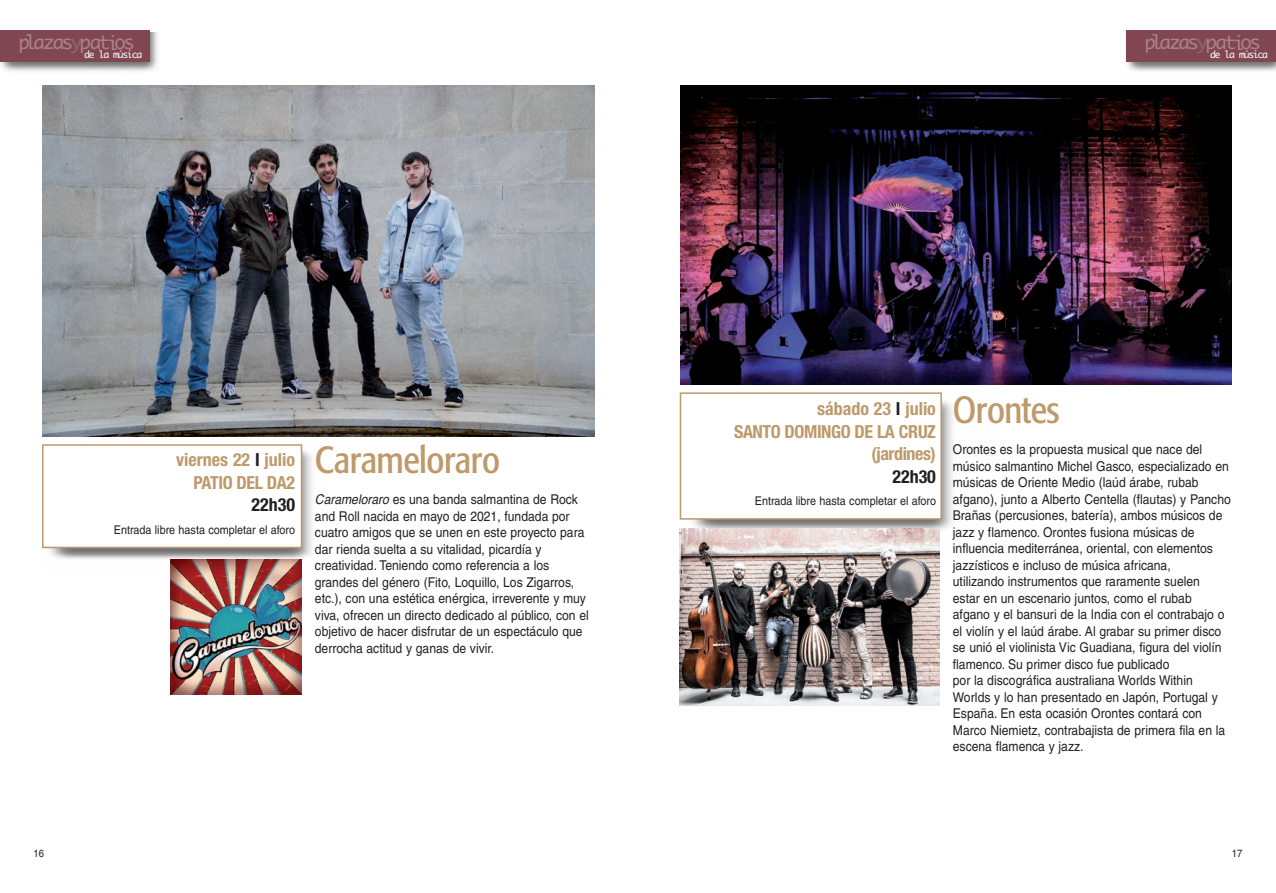
<style>
.page{position:relative;width:1276px;height:893px;background:#fff}
.page>*{position:absolute;margin:0;border:0;box-sizing:border-box;transform-origin:0 0}
.t1{font:condensed 37.5px "Formata";letter-spacing:-.015em;color:#be996a}
.t2{font:18.75px "Monaco";letter-spacing:-.12em;color:#ac8289}
.t3{font:700 condensed 18px/22.5px "Helvetica Neue";letter-spacing:-.025em;color:#be996a;text-align:right}
.t4{font:700 condensed 18px/22.5px "Helvetica Neue";color:#be996a;text-align:right}
.t5{font:700 condensed 18px "Helvetica Neue";color:#231f20}
.t6{font:13.5px/16.5px "Helvetica";color:#231f20;scale:.9 1}
.t7{font:12px "Helvetica";color:#231f20;scale:.9 1}
.t8{font:10.5px "Helvetica";color:#231f20;scale:.9 1}
.t9{font:9.6px "Monaco";letter-spacing:-.12em;color:#fff}
.s1{color:#94636c}
.s2{color:#231f20}
.s3{font-style:italic}
</style>
<div class="page">
<img style="left:1126px;top:61px;width:150px;height:10px">
<div style="left:1126px;top:30px;width:150px;height:31px;background:#804752"></div>
<img style="left:692px;top:400px;width:261px;height:130px">
<img style="left:0;top:33px;width:158px;height:38px">
<div style="left:0;top:30px;width:150px;height:31px;background:#804752"></div>
<div style="left:681px;top:394px;width:259px;height:124px;background:#fff"></div>
<div style="left:680px;top:392px;width:262px;height:128px;border:2px solid #be996a"></div>
<img style="left:680px;top:85px;width:551px;height:299px">
<img style="left:42px;top:445px;width:270px;height:114px">
<div style="left:44px;top:446px;width:257px;height:101px;background:#fff"></div>
<div style="left:42px;top:444px;width:260px;height:104px;border:2px solid #be996a"></div>
<img style="left:170px;top:559px;width:132px;height:135px">
<img style="left:42px;top:85px;width:552px;height:352px">
<img style="left:680px;top:528px;width:260px;height:178px">
<h2 class="t2" style="left:19px;top:32px;width:118px">plazas<span class="s1">y</span>patios</h2>
<p class="t9" style="left:84px;top:49px;width:59px">de la música</p>
<h3 class="t4" style="left:176px;top:448px;width:120px">viernes 22 <span class="s2">I</span> julio<br>PATIO DEL DA2</h3>
<h3 class="t5" style="left:251px;top:494px;width:45px">22h30</h3>
<p class="t7" style="left:114px;top:525px;width:203px">Entrada libre hasta completar el aforo</p>
<h1 class="t1" style="left:315px;top:444px;width:186px">Carameloraro</h1>
<p class="t6" style="left:315px;top:493px;width:306px"><span class="s3">Carameloraro</span> es una banda salmantina de Rock and Roll nacida en mayo de 2021, fundada por cuatro amigos que se unen en este proyecto para dar rienda suelta a su vitalidad, picardía y creatividad. Teniendo como referencia a los grandes del género (Fito, Loquillo, Los Zigarros, etc.), con una estética enérgica, irreverente y muy viva, ofrecen un directo dedicado al público, con el objetivo de hacer disfrutar de un espectáculo que derrocha actitud y ganas de vivir.</p>
<h2 class="t2" style="left:1144px;top:32px;width:118px">plazas<span class="s1">y</span>patios</h2>
<p class="t9" style="left:1210px;top:49px;width:59px">de la música</p>
<h3 class="t3" style="left:734px;top:397px;width:203px">sábado 23 <span class="s2">I</span> julio<br>SANTO DOMINGO DE LA CRUZ (jardines)</h3>
<h3 class="t5" style="left:892px;top:465px;width:45px">22h30</h3>
<p class="t7" style="left:755px;top:496px;width:203px">Entrada libre hasta completar el aforo</p>
<h1 class="t1" style="left:953px;top:394px;width:109px">Orontes</h1>
<p class="t6" style="left:953px;top:442px;width:310px">Orontes es la propuesta musical que nace del músico salmantino Michel Gasco, especializado en músicas de Oriente Medio (laúd árabe, rubab afgano), junto a Alberto Centella (flautas) y Pancho Brañas (percusiones, batería), ambos músicos de jazz y flamenco. Orontes fusiona músicas de influencia mediterránea, oriental, con elementos jazzísticos e incluso de música africana,<br>utilizando instrumentos que raramente suelen<br>estar en un escenario juntos, como el rubab afgano y el bansuri de la India con el contrabajo o el violín y el laúd árabe. Al grabar su primer disco se unió el violinista Vic Guadiana, figura del violín flamenco. Su primer disco fue publicado<br>por la discográfica australiana Worlds Within Worlds y lo han presentado en Japón, Portugal y España. En esta ocasión Orontes contará con Marco Niemietz, contrabajista de primera fila en la escena flamenca y jazz.</p>
<p class="t8" style="left:34px;top:850px;width:13px">16</p>
<p class="t8" style="left:1232px;top:850px;width:13px">17</p>
</div>
